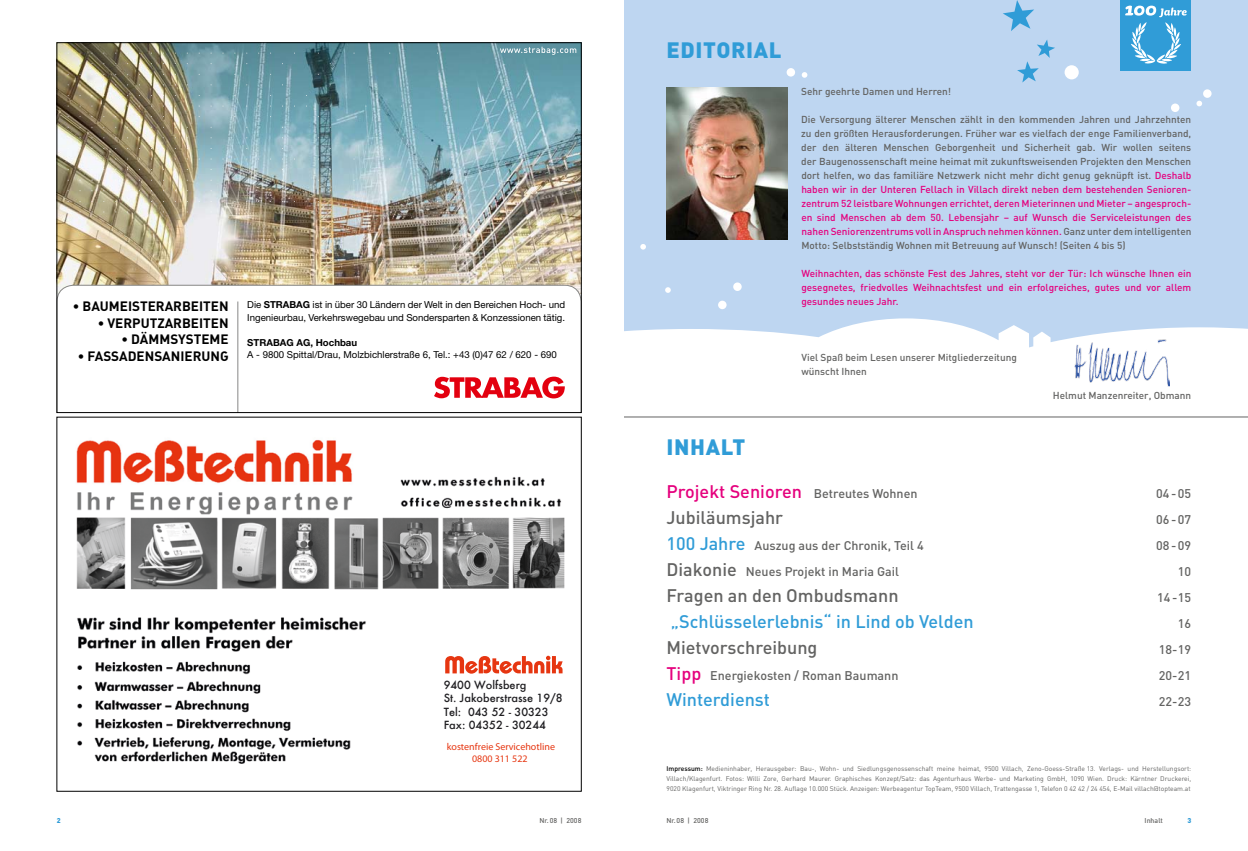
<style>
.page{position:relative;width:1248px;height:851px;background:#fff}
.page>*{position:absolute;margin:0;border:0;box-sizing:border-box;transform-origin:0 0}
.t1{font:900 22px "DIN";letter-spacing:.03em;color:#309cd7}
.t2{font:500 18px "DIN";color:#636362}
.t3{font:500 18px "DIN";color:#309cd7}
.t4{font:500 18px "DIN";color:#e5007d}
.t5{font:13.5px "DIN Bold Alternate";color:#000}
.t6{font:500 12.5px "DIN";color:#636362}
.t7{font:500 11px/13.2px "Futura";color:#201f22}
.t8{font:500 10px/14px "DIN";color:#636362;text-align:justify}
.t9{font:500 10px/14px "DIN";color:#e5007d;text-align:justify}
.t10{font:10px/12px "Futura";color:#e63611;text-align:center}
.t11{font:9.6px/12.4px "Helvetica Neue LT Pro";color:#000}
.t12{font:700 9.6px "Helvetica Neue LT Pro";color:#000}
.t13{font:500 7px "DIN";color:#636362}
.t14{font:900 7px "DIN";color:#309cd7}
.t15{font:6.7px/10px "DIN";color:#636362;text-align:justify}
.s1{font-weight:700}
.s2{color:#e5007d}
.s3{font-size:12.5px;color:#636362}
.s4{font-size:18px;color:#309cd7}
.s5{font-size:18px}
.s6{font-size:18px;color:#e5007d}
.s7{font-weight:500;color:#000}
</style>
<div class="page">
<div style="left:624px;top:0;width:623px;height:383px;background:#bed6f1"></div>
<svg style="left:524px;top:318px;width:723px;height:100px;fill:#fff"></svg>
<svg style="left:1202px;top:89px;width:9px;height:9px"></svg>
<svg style="left:1196px;top:101px;width:5px;height:5px"></svg>
<div style="left:1170px;top:103px;width:9px;height:9px;background:#fff;border-radius:50%"></div>
<div style="left:1064px;top:65px;width:14px;height:14px;background:#fff;border-radius:50%"></div>
<svg style="left:640px;top:244px;width:6px;height:5px"></svg>
<svg style="left:665px;top:287px;width:5px;height:6px"></svg>
<div style="left:733px;top:282px;width:8px;height:9px;background:#fff;border-radius:50%"></div>
<div style="left:718px;top:300px;width:8px;height:9px;background:#fff;border-radius:50%"></div>
<svg style="left:801px;top:72px;width:6px;height:6px"></svg>
<div style="left:786px;top:68px;width:9px;height:9px;background:#fff;border-radius:50%"></div>
<img style="left:666px;top:88px;width:121px;height:152px">
<hr style="left:624px;top:416px;width:623px;height:1px;background:#636362">
<img style="left:1073px;top:340px;width:95px;height:46px">
<div style="left:1120px;top:0;width:71px;height:71px;background:#309cd7"></div>
<svg style="left:1125px;top:6px;width:61px;height:58px"></svg>
<img style="left:76px;top:440px;width:489px;height:324px">
<div style="left:362px;top:698px;width:213px;height:82px;background:#fff"></div>
<svg style="left:445px;top:655px;width:117px;height:18px"></svg>
<img style="left:59px;top:45px;width:520px;height:240px">
<svg style="left:59px;top:285px;width:520px;height:125px"></svg>
<svg style="left:500px;top:47px;width:76px;height:8px"></svg>
<hr style="left:238px;top:301px;width:1px;height:111px;background:#878786">
<svg style="left:429px;top:371px;width:140px;height:32px"></svg>
<svg style="left:1003px;top:0;width:31px;height:31px"></svg>
<svg style="left:1017px;top:40px;width:37px;height:42px"></svg>
<h3 class="t5" style="left:73px;top:297px;width:157px">• BAUMEISTERARBEITEN</h3>
<h3 class="t5" style="left:98px;top:314px;width:132px">• VERPUTZARBEITEN</h3>
<h3 class="t5" style="left:121px;top:330px;width:109px">• DÄMMSYSTEME</h3>
<h3 class="t5" style="left:78px;top:347px;width:152px">• FASSADENSANIERUNG</h3>
<p class="t11" style="left:247px;top:298px;width:319px">Die <span class="s1">STRABAG</span> ist in über 30 Ländern der Welt in den Bereichen Hoch- und<br>Ingenieurbau, Verkehrswegebau und Sondersparten &amp; Konzessionen tätig.</p>
<p class="t12" style="left:247px;top:336px;width:111px">STRABAG AG, Hochbau</p>
<p class="t11" style="left:247px;top:348px;width:311px">A - 9800 Spittal/Drau, Molzbichlerstraße 6, Tel.: +43 (0)47 62 / 620 - 690</p>
<p class="t7" style="left:443px;top:678px;width:120px">9400 Wolfsberg<br>St. Jakoberstrasse 19/8<br>Tel: 043 52 - 30323<br>Fax: 04352 - 30244</p>
<p class="t10" style="left:447px;top:740px;width:110px">kostenfreie Servicehotline<br>0800 311 522</p>
<h1 class="t1" style="left:666px;top:36px;width:116px">EDITORIAL</h1>
<h1 class="t1" style="left:666px;top:432px;width:80px">INHALT</h1>
<p class="t8" style="left:801px;top:84px;width:151px">Sehr geehrte Damen und Herren!</p>
<p class="t8" style="left:801px;top:112px;width:391px">Die Versorgung älterer Menschen zählt in den kommenden Jahren und Jahrzehnten zu den größten Herausforderungen. Früher war es vielfach der enge Familienverband, der den älteren Menschen Geborgenheit und Sicherheit gab. Wir wollen seitens der Baugenossenschaft meine heimat mit zukunftsweisenden Projekten den Menschen dort helfen, wo das familiäre Netzwerk nicht mehr dicht genug geknüpft ist. <span class="s2">Deshalb haben wir in der Unteren Fellach in Villach direkt neben dem bestehenden Senioren&shy;zentrum 52 leistbare Wohnungen errichtet, deren Mieterinnen und Mieter – angesproch&shy;en sind Menschen ab dem 50. Lebensjahr – auf Wunsch die Serviceleistungen des nahen Seniorenzentrums voll in Anspruch nehmen können.</span> Ganz unter dem intelligenten Motto: Selbstständig Wohnen mit Betreuung auf Wunsch! (Seiten 4 bis 5)</p>
<p class="t9" style="left:801px;top:266px;width:391px">Weihnachten, das schönste Fest des Jahres, steht vor der Tür: Ich wünsche Ihnen ein gesegnetes, friedvolles Weihnachtsfest und ein erfolgreiches, gutes und vor allem gesundes neues Jahr.</p>
<p class="t8" style="left:801px;top:350px;width:217px">Viel Spaß beim Lesen unserer Mitgliederzeitung wünscht Ihnen</p>
<p class="t8" style="left:1052px;top:388px;width:140px">Helmut Manzenreiter, Obmann</p>
<h2 class="t4" style="left:666px;top:480px;width:252px">Projekt Senioren <span class="s3">Betreutes Wohnen</span></h2>
<p class="t6" style="left:1155px;top:485px;width:37px">04 - 05</p>
<h2 class="t2" style="left:666px;top:506px;width:118px">Jubiläumsjahr</h2>
<p class="t6" style="left:1155px;top:511px;width:37px">06 - 07</p>
<p class="t6" style="left:666px;top:537px;width:259px"><span class="s4">100 Jahre</span> Auszug aus der Chronik, Teil 4</p>
<p class="t6" style="left:1155px;top:537px;width:37px">08 - 09</p>
<p class="t6" style="left:666px;top:563px;width:234px"><span class="s5">Diakonie</span> Neues Projekt in Maria Gail</p>
<p class="t6" style="left:1177px;top:563px;width:15px">10</p>
<h2 class="t2" style="left:666px;top:584px;width:233px">Fragen an den Ombudsmann</h2>
<p class="t6" style="left:1156px;top:589px;width:36px">14 -15</p>
<h2 class="t3" style="left:670px;top:610px;width:304px">„Schlüsselerlebnis“ in Lind ob Velden</h2>
<p class="t6" style="left:1177px;top:615px;width:15px">16</p>
<h2 class="t2" style="left:666px;top:636px;width:152px">Mietvorschreibung</h2>
<p class="t6" style="left:1158px;top:641px;width:34px">18-19</p>
<p class="t6" style="left:666px;top:667px;width:233px"><span class="s6">Tipp</span> Energiekosten / Roman Baumann</p>
<p class="t6" style="left:1158px;top:667px;width:34px">20-21</p>
<h2 class="t3" style="left:666px;top:688px;width:105px">Winterdienst</h2>
<p class="t6" style="left:1158px;top:693px;width:34px">22-23</p>
<p class="t15" style="left:666px;top:763px;width:526px"><span class="s7">Impressum:</span> Medieninhaber, Herausgeber: Bau-, Wohn- und Siedlungsgenossenschaft meine heimat, 9500 Villach, Zeno-Goess-Straße 13. Verlags- und Herstellungsort:<br>Villach/Klagenfurt. Fotos: Willi Zore, Gerhard Maurer. Graphisches Konzept/Satz: das Agenturhaus Werbe- und Marketing GmbH, 1090 Wien. Druck: Kärntner Druckerei, 9020 Klagenfurt, Viktringer Ring Nr. 28. Auflage 10.000 Stück. Anzeigen: Werbeagentur TopTeam, 9500 Villach, Trattengasse 1, Telefon 0 42 42 / 24 454, E-Mail villach@topteam.at</p>
<p class="t14" style="left:57px;top:815px;width:5px">2</p>
<p class="t13" style="left:539px;top:815px;width:43px">Nr. 08 | 2008</p>
<p class="t13" style="left:666px;top:815px;width:43px">Nr. 08 | 2008</p>
<p class="t13" style="left:1144px;top:815px;width:20px">Inhalt</p>
<p class="t14" style="left:1187px;top:815px;width:5px">3</p>
</div>
